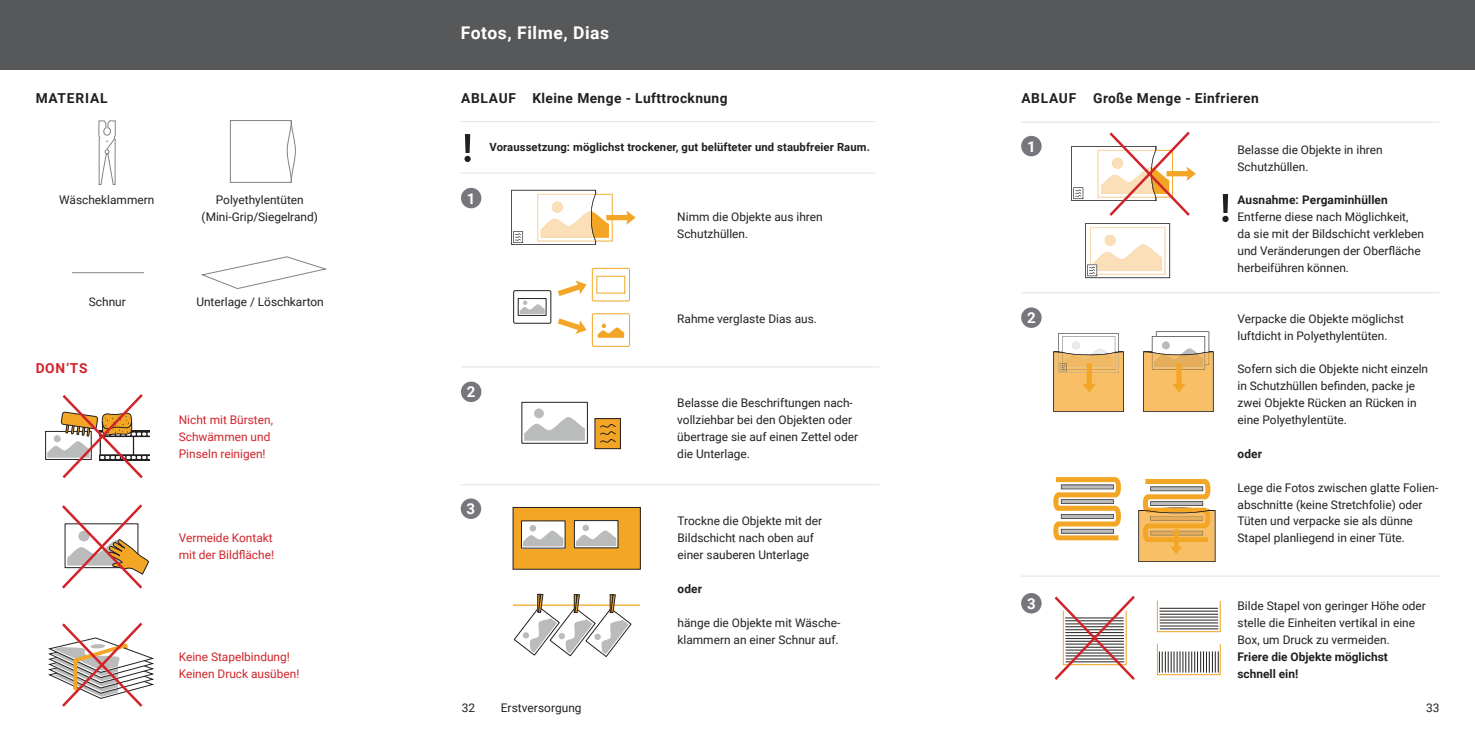
<style>
.page{position:relative;width:1475px;height:745px;background:#fff}
.page>*{position:absolute;margin:0;border:0;box-sizing:border-box;transform-origin:0 0}
.t1{font:700 17.5px "Roboto";letter-spacing:.03em;color:#fff}
.Nummerierung_Bubble{font:700 15px "Roboto";color:#fff}
.t2{font:700 13.75px "Roboto";letter-spacing:.03em;color:#231f20}
.t3{font:700 13.75px "Roboto";letter-spacing:.065em;color:#231f20}
.t4{font:700 13.75px "Roboto";color:#d1232a}
.Mengentext{font:11.88px/16.9px "Roboto";color:#231f20}
.Mengentext-2{font:11.88px "Roboto";color:#d1232a}
.Material{font:11.88px "Roboto";color:#231f20}
.Mengentext-3{font:700 11.88px "Roboto";color:#231f20}
.t5{font:700 11.25px "Roboto";letter-spacing:.01em;color:#231f20}
</style>
<div class="page">
<div style="left:0;top:0;width:1474px;height:70px;background:#57585a"></div>
<div style="left:461px;top:188px;width:20px;height:20px;background:#76767d;border-radius:50%"></div>
<hr style="left:460px;top:172px;width:415px;height:1px;background:#e6e7e9">
<div style="left:461px;top:381px;width:20px;height:21px;background:#76767d;border-radius:50%"></div>
<hr style="left:461px;top:366px;width:418px;height:1px;background:#e6e7e9">
<hr style="left:460px;top:484px;width:419px;height:1px;background:#e6e7e9">
<div style="left:460px;top:498px;width:21px;height:20px;background:#76767d;border-radius:50%"></div>
<div style="left:513px;top:290px;width:38px;height:33px;border:1px solid #231f20;border-radius:2px"></div>
<div style="left:517px;top:298px;width:29px;height:17px;border:1px solid #231f20"></div>
<svg style="left:519px;top:300px;width:25px;height:14px"></svg>
<div style="left:591px;top:268px;width:39px;height:33px;border:1px solid #f3a625;border-radius:2px"></div>
<div style="left:596px;top:275px;width:29px;height:18px;border:1px solid #f3a625"></div>
<div style="left:592px;top:313px;width:38px;height:33px;border:1px solid #f3a625;border-radius:2px"></div>
<svg style="left:597px;top:323px;width:27px;height:14px"></svg>
<hr style="left:460px;top:121px;width:415px;height:1px;background:#e6e7e9">
<svg style="left:464px;top:134px;width:6px;height:28px"></svg>
<div style="left:595px;top:418px;width:25px;height:30px;background:#f3a625"></div>
<svg style="left:600px;top:423px;width:16px;height:20px"></svg>
<div style="left:521px;top:401px;width:66px;height:42px;border:1px solid #231f20"></div>
<div style="left:534px;top:408px;width:10px;height:10px;background:#babcbc;border-radius:50%"></div>
<svg style="left:524px;top:417px;width:61px;height:23px"></svg>
<div style="left:513px;top:507px;width:127px;height:62px;background:#f3a625"></div>
<div style="left:512px;top:507px;width:128px;height:62px;border:1px solid #231f20"></div>
<div style="left:521px;top:520px;width:44px;height:27px;background:#fff"></div>
<div style="left:529px;top:524px;width:7px;height:7px;background:#babcbc;border-radius:50%"></div>
<svg style="left:523px;top:530px;width:40px;height:16px"></svg>
<div style="left:574px;top:520px;width:44px;height:27px;background:#fff"></div>
<div style="left:574px;top:520px;width:44px;height:28px;border:1px solid #231f20"></div>
<div style="left:582px;top:524px;width:7px;height:7px;background:#babcbc;border-radius:50%"></div>
<svg style="left:576px;top:530px;width:40px;height:16px"></svg>
<hr style="left:513px;top:604px;width:126px;height:1px;background:#f3a625">
<svg style="left:513px;top:593px;width:119px;height:64px"></svg>
<div style="left:45px;top:430px;width:47px;height:29px;border:1px solid #231f20"></div>
<svg style="left:47px;top:394px;width:103px;height:85px"></svg>
<svg style="left:62px;top:504px;width:87px;height:85px"></svg>
<svg style="left:48px;top:622px;width:106px;height:85px"></svg>
<svg style="left:511px;top:190px;width:124px;height:55px"></svg>
<svg style="left:557px;top:280px;width:29px;height:16px"></svg>
<svg style="left:557px;top:318px;width:29px;height:16px"></svg>
<hr style="left:1020px;top:292px;width:419px;height:1px;background:#e6e7e9">
<div style="left:1020px;top:136px;width:21px;height:20px;background:#76767d;border-radius:50%"></div>
<div style="left:1020px;top:307px;width:21px;height:21px;background:#76767d;border-radius:50%"></div>
<hr style="left:1020px;top:121px;width:419px;height:2px;background:#e6e7e9">
<hr style="left:1020px;top:575px;width:419px;height:1px;background:#e6e7e9">
<div style="left:1020px;top:592px;width:21px;height:21px;background:#76767d;border-radius:50%"></div>
<svg style="left:1222px;top:194px;width:6px;height:28px"></svg>
<svg style="left:1054px;top:596px;width:81px;height:84px"></svg>
<svg style="left:1156px;top:600px;width:64px;height:32px"></svg>
<hr style="left:1159px;top:607px;width:58px;height:1px;background:#231f20">
<hr style="left:1159px;top:610px;width:58px;height:1px;background:#231f20">
<hr style="left:1159px;top:613px;width:58px;height:1px;background:#231f20">
<hr style="left:1159px;top:616px;width:58px;height:1px;background:#231f20">
<hr style="left:1159px;top:619px;width:58px;height:1px;background:#231f20">
<hr style="left:1159px;top:622px;width:58px;height:1px;background:#231f20">
<hr style="left:1159px;top:625px;width:58px;height:1px;background:#231f20">
<hr style="left:1159px;top:628px;width:58px;height:1px;background:#231f20">
<svg style="left:1156px;top:643px;width:64px;height:32px"></svg>
<svg style="left:1053px;top:333px;width:70px;height:78px"></svg>
<svg style="left:1143px;top:331px;width:70px;height:80px"></svg>
<svg style="left:1071px;top:131px;width:124px;height:147px"></svg>
<svg style="left:1053px;top:477px;width:67px;height:63px"></svg>
<svg style="left:1138px;top:479px;width:77px;height:82px;background:#e6b76d"></svg>
<svg style="left:98px;top:120px;width:18px;height:65px"></svg>
<hr style="left:72px;top:272px;width:72px;height:1px;background:#808285">
<svg style="left:202px;top:256px;width:125px;height:33px"></svg>
<svg style="left:230px;top:120px;width:66px;height:63px"></svg>
<h1 class="t1" style="left:461px;top:20px;width:108px">Großformate</h1>
<h1 class="t1" style="left:461px;top:21px;width:150px">Fotos, Filme, Dias</h1>
<h2 class="t3" style="left:36px;top:88px;width:73px">MATERIAL</h2>
<p class="Material" style="left:59px;top:192px;width:97px">Wäscheklammern</p>
<p class="Material" style="left:216px;top:192px;width:89px">Polyethylentüten</p>
<p class="Material" style="left:202px;top:209px;width:118px">(Mini-Grip/Siegelrand)</p>
<h2 class="t2" style="left:461px;top:88px;width:56px">ABLAUF</h2>
<h2 class="t2" style="left:532px;top:88px;width:197px">Kleine Menge - Lufttrocknung</h2>
<p class="Nummerierung_Bubble" style="left:467px;top:187px;width:10px">1</p>
<p class="t5" style="left:489px;top:139px;width:382px">Voraussetzung: möglichst trockener, gut belüfteter und staubfreier Raum.</p>
<p class="Mengentext" style="left:677px;top:208px;width:147px">Nimm die Objekte aus ihren</p>
<p class="Mengentext" style="left:677px;top:225px;width:72px">Schutzhüllen.</p>
<h2 class="t2" style="left:1021px;top:88px;width:56px">ABLAUF</h2>
<p class="Nummerierung_Bubble" style="left:1026px;top:136px;width:10px">1</p>
<h2 class="t2" style="left:1093px;top:88px;width:167px">Große Menge - Einfrieren</h2>
<p class="Mengentext" style="left:1237px;top:140px;width:146px">Belasse die Objekte in ihren</p>
<p class="Mengentext" style="left:1237px;top:157px;width:72px">Schutzhüllen.</p>
<p class="Mengentext-3" style="left:1237px;top:192px;width:152px">Ausnahme: Pergaminhüllen</p>
<p class="Mengentext" style="left:1237px;top:208px;width:172px">Entferne diese nach Möglichkeit,</p>
<p class="Mengentext" style="left:1237px;top:225px;width:188px">da sie mit der Bildschicht verkleben</p>
<p class="Mengentext" style="left:1237px;top:242px;width:185px">und Veränderungen der Oberfläche herbeiführen können.</p>
<p class="Material" style="left:89px;top:293px;width:38px">Schnur</p>
<p class="Material" style="left:196px;top:293px;width:129px">Unterlage / Löschkarton</p>
<h2 class="t4" style="left:36px;top:358px;width:53px">DON‘TS</h2>
<p class="Mengentext-2" style="left:179px;top:411px;width:96px">Nicht mit Bürsten,</p>
<p class="Mengentext-2" style="left:179px;top:428px;width:93px">Schwämmen und</p>
<p class="Mengentext-2" style="left:179px;top:445px;width:88px">Pinseln reinigen!</p>
<p class="Mengentext-2" style="left:179px;top:529px;width:95px">Vermeide Kontakt</p>
<p class="Mengentext-2" style="left:179px;top:546px;width:97px">mit der Bildfläche!</p>
<p class="Mengentext-2" style="left:179px;top:647px;width:113px">Keine Stapelbindung!</p>
<p class="Mengentext-2" style="left:179px;top:664px;width:122px">Keinen Druck ausüben!</p>
<p class="Nummerierung_Bubble" style="left:467px;top:381px;width:10px">2</p>
<p class="Nummerierung_Bubble" style="left:466px;top:498px;width:10px">3</p>
<p class="Mengentext" style="left:677px;top:309px;width:141px">Rahme verglaste Dias aus.</p>
<p class="Mengentext" style="left:677px;top:394px;width:177px">Belasse die Beschriftungen nach-</p>
<p class="Mengentext" style="left:677px;top:410px;width:176px">vollziehbar bei den Objekten oder</p>
<p class="Mengentext" style="left:677px;top:427px;width:182px">übertrage sie auf einen Zettel oder</p>
<p class="Mengentext" style="left:677px;top:444px;width:74px">die Unterlage.</p>
<p class="Mengentext" style="left:677px;top:512px;width:146px">Trockne die Objekte mit der</p>
<p class="Mengentext" style="left:677px;top:529px;width:138px">Bildschicht nach oben auf</p>
<p class="Mengentext" style="left:677px;top:545px;width:133px">einer sauberen Unterlage</p>
<p class="Mengentext-3" style="left:677px;top:580px;width:26px">oder</p>
<p class="Mengentext" style="left:677px;top:613px;width:164px">hänge die Objekte mit Wäsche-</p>
<p class="Mengentext" style="left:677px;top:630px;width:163px">klammern an einer Schnur auf.</p>
<p class="Nummerierung_Bubble" style="left:1026px;top:307px;width:10px">2</p>
<p class="Nummerierung_Bubble" style="left:1026px;top:592px;width:10px">3</p>
<p class="Mengentext" style="left:1237px;top:309px;width:168px">Verpacke die Objekte möglichst</p>
<p class="Mengentext" style="left:1237px;top:326px;width:151px">luftdicht in Polyethylentüten.</p>
<p class="Mengentext" style="left:1237px;top:360px;width:192px">Sofern sich die Objekte nicht einzeln in Schutzhüllen befinden, packe je zwei Objekte Rücken an Rücken in eine Polyethylentüte.</p>
<p class="Mengentext-3" style="left:1237px;top:445px;width:26px">oder</p>
<p class="Mengentext" style="left:1237px;top:478px;width:202px">Lege die Fotos zwischen glatte Folien&shy;abschnitte (keine Stretchfolie) oder Tüten und verpacke sie als dünne Stapel planliegend in einer Tüte.</p>
<p class="Mengentext" style="left:1237px;top:596px;width:190px">Bilde Stapel von geringer Höhe oder stelle die Einheiten vertikal in eine<br>Box, um Druck zu vermeiden.</p>
<p class="Mengentext-3" style="left:1237px;top:647px;width:152px">Friere die Objekte möglichst</p>
<p class="Mengentext-3" style="left:1237px;top:664px;width:62px">schnell ein!</p>
<p class="Mengentext" style="left:462px;top:698px;width:15px">32</p>
<p class="Mengentext" style="left:500px;top:698px;width:82px">Erstversorgung</p>
<p class="Mengentext" style="left:1425px;top:698px;width:15px">33</p>
</div>
